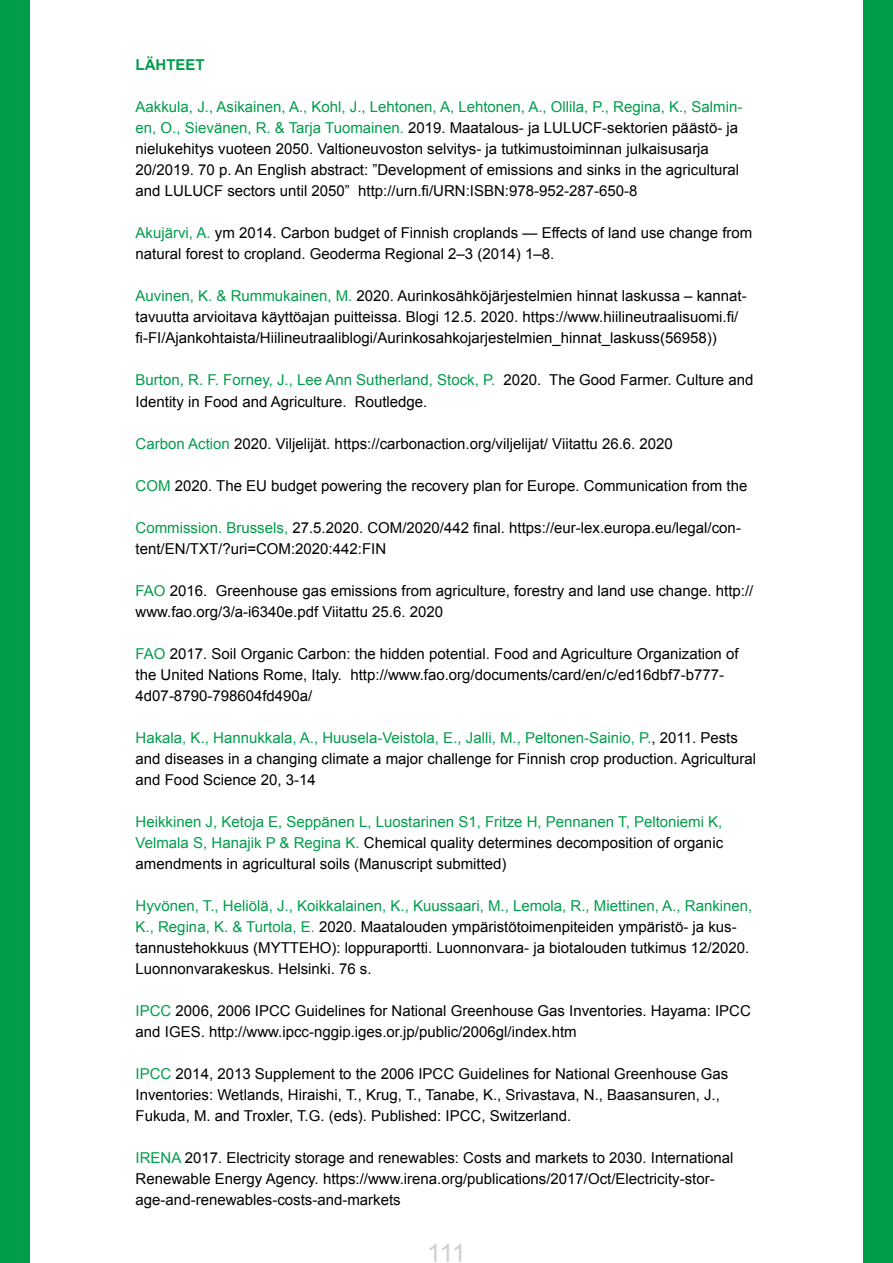
<style>
.page{position:relative;width:893px;height:1263px;background:#fff}
.page>*{position:absolute;margin:0;border:0;box-sizing:border-box;transform-origin:0 0}
.t1{font:25.5px "Arial";color:#d0d0d0}
.t2{font:15px/21px "Arial";color:#000}
.t3{font:15px/21px "Arial";color:#009d4b;text-align:justify}
.t4{font:700 15px "Arial";color:#009d4b}
.s1{color:#009d4b}
.s2{color:#000}
</style>
<div class="page">
<div style="left:863px;top:0;width:30px;height:1263px;background:#009d4b"></div>
<div style="left:0;top:0;width:30px;height:1263px;background:#009d4b"></div>
<p class="t4" style="left:136px;top:55px;width:71px">LÄHTEET</p>
<p class="t2" style="left:136px;top:97px;width:608px"><span class="s1">Aakkula, J., Asikainen, A., Kohl, J., Lehtonen, A, Lehtonen, A., Ollila, P., Regina, K., Salmin&shy;en, O., Sievänen, R. &amp; Tarja Tuomainen.</span> 2019. Maatalous- ja LULUCF-sektorien päästö- ja nielukehitys vuoteen 2050. Valtioneuvoston selvitys- ja tutkimustoiminnan julkaisusarja 20/2019. 70 p. An English abstract: ”Development of emissions and sinks in the agricultural and LULUCF sectors until 2050” http://urn.fi/URN:ISBN:978-952-287-650-8</p>
<p class="t2" style="left:136px;top:223px;width:618px"><span class="s1">Akujärvi, A.</span> ym 2014. Carbon budget of Finnish croplands — Effects of land use change from natural forest to cropland. Geoderma Regional 2–3 (2014) 1–8.</p>
<p class="t2" style="left:136px;top:286px;width:613px"><span class="s1">Auvinen, K. &amp; Rummukainen, M.</span> 2020. Aurinkosähköjärjestelmien hinnat laskussa – kannat&shy;tavuutta arvioitava käyttöajan puitteissa. Blogi 12.5. 2020. https://www.hiilineutraalisuomi.fi/ fi-FI/Ajankohtaista/Hiilineutraaliblogi/Aurinkosahkojarjestelmien_hinnat_laskuss(56958))</p>
<p class="t2" style="left:136px;top:370px;width:619px"><span class="s1">Burton, R. F. Forney, J., Lee Ann Sutherland, Stock, P.</span> 2020. The Good Farmer. Culture and<br>Identity in Food and Agriculture. Routledge.</p>
<p class="t2" style="left:136px;top:433px;width:539px"><span class="s1">Carbon Action</span> 2020. Viljelijät. https://carbonaction.org/viljelijat/ Viitattu 26.6. 2020</p>
<p class="t2" style="left:136px;top:475px;width:613px"><span class="s1">COM</span> 2020. The EU budget powering the recovery plan for Europe. Communication from the</p>
<p class="t2" style="left:136px;top:517px;width:607px"><span class="s1">Commission. Brussels,</span> 27.5.2020. COM/2020/442 final. https://eur-lex.europa.eu/legal/con&shy;tent/EN/TXT/?uri=COM:2020:442:FIN</p>
<p class="t2" style="left:136px;top:580px;width:619px"><span class="s1">FAO</span> 2016. Greenhouse gas emissions from agriculture, forestry and land use change. http:// www.fao.org/3/a-i6340e.pdf Viitattu 25.6. 2020</p>
<p class="t2" style="left:136px;top:643px;width:604px"><span class="s1">FAO</span> 2017. Soil Organic Carbon: the hidden potential. Food and Agriculture Organization of the United Nations Rome, Italy. http://www.fao.org/documents/card/en/c/ed16dbf7-b777-<br>4d07-8790-798604fd490a/</p>
<p class="t2" style="left:136px;top:727px;width:622px"><span class="s1">Hakala, K., Hannukkala, A., Huusela-Veistola, E., Jalli, M., Peltonen-Sainio, P.</span>, 2011. Pests and diseases in a changing climate a major challenge for Finnish crop production. Agricultural and Food Science 20, 3-14</p>
<p class="t3" style="left:136px;top:811px;width:589px">Heikkinen J, Ketoja E, Seppänen L, Luostarinen S1, Fritze H, Pennanen T, Peltoniemi K, Velmala S, Hanajik P &amp; Regina K. <span class="s2">Chemical quality determines decomposition of organic amendments in agricultural soils (Manuscript submitted)</span></p>
<p class="t2" style="left:136px;top:895px;width:618px"><span class="s1">Hyvönen, T., Heliölä, J., Koikkalainen, K., Kuussaari, M., Lemola, R., Miettinen, A., Rankinen, K., Regina, K. &amp; Turtola, E.</span> 2020. Maatalouden ympäristötoimenpiteiden ympäristö- ja kus&shy;tannustehokkuus (MYTTEHO): loppuraportti. Luonnonvara- ja biotalouden tutkimus 12/2020.<br>Luonnonvarakeskus. Helsinki. 76 s.</p>
<p class="t2" style="left:136px;top:1000px;width:617px"><span class="s1">IPCC</span> 2006, 2006 IPCC Guidelines for National Greenhouse Gas Inventories. Hayama: IPCC and IGES. http://www.ipcc-nggip.iges.or.jp/public/2006gl/index.htm</p>
<p class="t2" style="left:136px;top:1063px;width:594px"><span class="s1">IPCC</span> 2014, 2013 Supplement to the 2006 IPCC Guidelines for National Greenhouse Gas<br>Inventories: Wetlands, Hiraishi, T., Krug, T., Tanabe, K., Srivastava, N., Baasansuren, J.,<br>Fukuda, M. and Troxler, T.G. (eds). Published: IPCC, Switzerland.</p>
<p class="t2" style="left:136px;top:1147px;width:599px"><span class="s1">IRENA</span> 2017. Electricity storage and renewables: Costs and markets to 2030. International<br>Renewable Energy Agency. https://www.irena.org/publications/2017/Oct/Electricity-stor&shy;age-and-renewables-costs-and-markets</p>
<h1 class="t1" style="left:427px;top:1236px;width:40px">111</h1>
</div>
